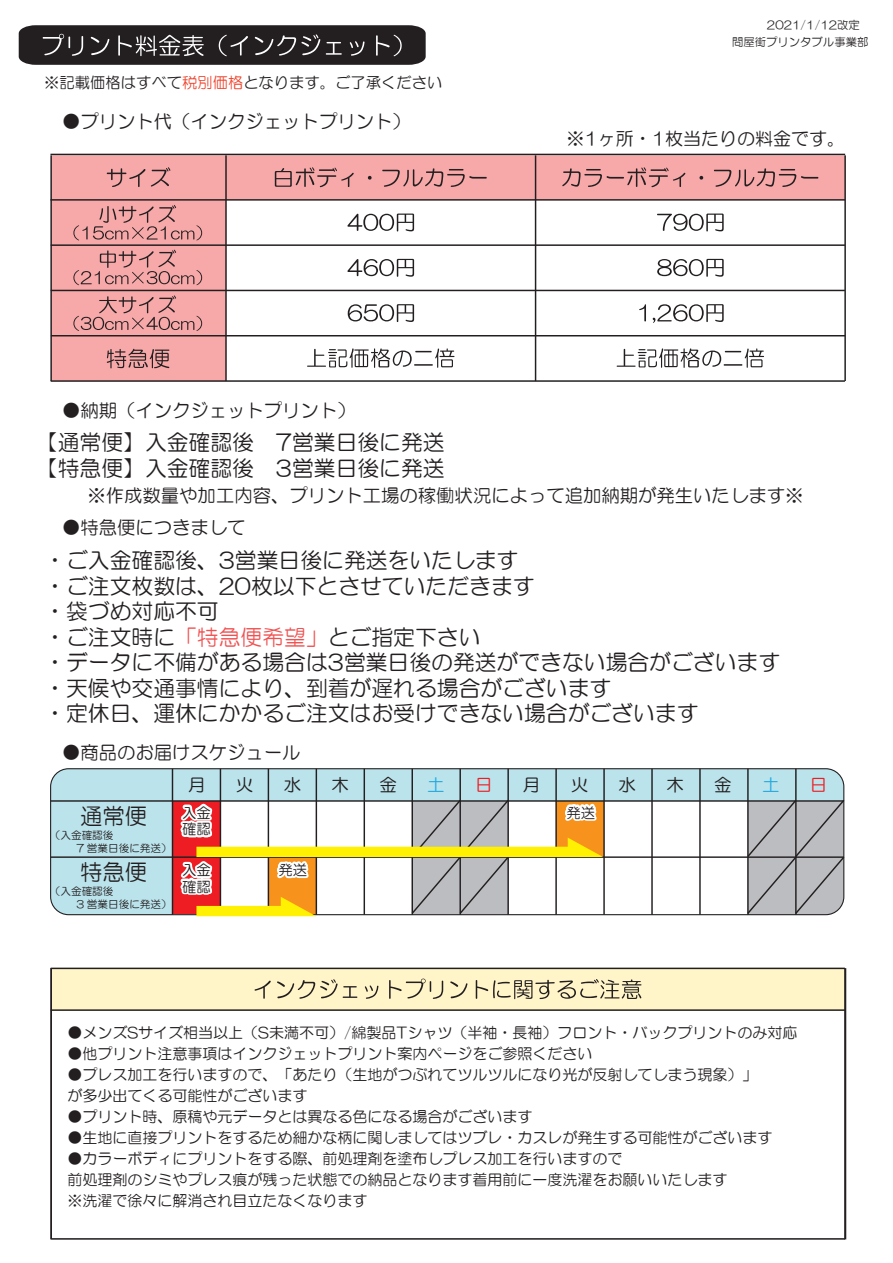
<style>
.page{position:relative;width:893px;height:1263px;background:#fff}
.page>*{position:absolute;margin:0;border:0;box-sizing:border-box;transform-origin:0 0}
.t1{font:22.35px "HG Maru Gothic MPRO";color:#231f20}
.t2{font:21.75px/25.5px "HG Maru Gothic MPRO";color:#231f20}
.t3{font:18.3px "HG Maru Gothic MPRO";color:#231f20}
.t4{font:18px "HG Maru Gothic MPRO";color:#231f20}
.t5{font:17.55px "HG Maru Gothic MPRO";color:#231f20}
.t6{font:17.55px "HG Maru Gothic MPRO";color:#24aae1}
.t7{font:17.55px "HG Maru Gothic MPRO";color:#ee1d23}
.t8{font:15.3px "HG Maru Gothic MPRO";color:#231f20}
.t9{font:15px/21px "HG Maru Gothic MPRO";color:#231f20}
.t10{font:14.4px/16.6px "HG Maru Gothic MPRO";color:#231f20}
.t11{font:11.4px "HG Maru Gothic MPRO";color:#231f20}
.t12{font:10.65px/13.2px "HG Maru Gothic MPRO";color:#231f20}
.s1{color:#ef4129}
.s2{color:#f05252}
</style>
<div class="page">
<svg style="left:52px;top:155px;width:792px;height:225px"></svg>
<svg style="left:19px;top:25px;width:407px;height:40px;background:#373334"></svg>
<svg style="left:107px;top:167px;width:63px;height:20px"></svg>
<svg style="left:275px;top:167px;width:79px;height:20px;background:#cd8d8d"></svg>
<svg style="left:368px;top:176px;width:4px;height:4px"></svg>
<svg style="left:382px;top:168px;width:105px;height:19px;background:#d49191"></svg>
<svg style="left:562px;top:167px;width:123px;height:20px;background:#d49191"></svg>
<svg style="left:699px;top:176px;width:4px;height:4px"></svg>
<svg style="left:714px;top:168px;width:104px;height:19px;background:#d49191"></svg>
<svg style="left:73px;top:205px;width:129px;height:35px;background:#dd9797"></svg>
<svg style="left:73px;top:250px;width:129px;height:35px;background:#dc9696"></svg>
<svg style="left:73px;top:295px;width:129px;height:36px;background:#dc9696"></svg>
<svg style="left:107px;top:349px;width:62px;height:19px"></svg>
<hr style="left:51px;top:290px;width:794px;height:1px;background:#231f20">
<hr style="left:51px;top:335px;width:794px;height:1px;background:#231f20">
<hr style="left:51px;top:380px;width:794px;height:2px;background:#231f20">
<hr style="left:51px;top:244px;width:794px;height:2px;background:#231f20">
<div style="left:51px;top:968px;width:794px;height:42px;background:#fff5c9"></div>
<hr style="left:844px;top:968px;width:2px;height:271px;background:#231f20">
<hr style="left:51px;top:968px;width:794px;height:1px;background:#231f20">
<hr style="left:51px;top:1009px;width:794px;height:2px;background:#231f20">
<hr style="left:51px;top:1238px;width:794px;height:2px;background:#231f20">
<hr style="left:50px;top:968px;width:2px;height:271px;background:#231f20">
<svg style="left:255px;top:980px;width:16px;height:19px"></svg>
<svg style="left:277px;top:979px;width:80px;height:20px"></svg>
<svg style="left:365px;top:985px;width:13px;height:14px"></svg>
<svg style="left:389px;top:978px;width:54px;height:21px"></svg>
<svg style="left:450px;top:981px;width:18px;height:17px"></svg>
<svg style="left:476px;top:979px;width:165px;height:20px"></svg>
<hr style="left:50px;top:154px;width:795px;height:1px;background:#231f20">
<hr style="left:50px;top:199px;width:795px;height:2px;background:#231f20">
<hr style="left:50px;top:155px;width:2px;height:226px;background:#231f20">
<hr style="left:225px;top:155px;width:2px;height:226px;background:#231f20">
<hr style="left:844px;top:155px;width:2px;height:226px;background:#231f20">
<hr style="left:535px;top:155px;width:1px;height:226px;background:#231f20">
<svg style="left:51px;top:769px;width:793px;height:146px;fill:#bbe3eb"></svg>
<hr style="left:51px;top:800px;width:793px;height:2px;background:#231f20">
<hr style="left:51px;top:856px;width:793px;height:2px;background:#231f20">
<hr style="left:172px;top:769px;width:1px;height:146px;background:#231f20">
<hr style="left:603px;top:769px;width:2px;height:146px;background:#231f20">
<hr style="left:651px;top:769px;width:2px;height:146px;background:#231f20">
<hr style="left:699px;top:769px;width:2px;height:146px;background:#231f20">
<hr style="left:747px;top:769px;width:2px;height:146px;background:#231f20">
<hr style="left:795px;top:769px;width:2px;height:146px;background:#231f20">
<svg style="left:746px;top:798px;width:99px;height:117px;background:#adaeb1"></svg>
<svg style="left:178px;top:768px;width:425px;height:148px"></svg>
<svg style="left:347px;top:214px;width:67px;height:17px"></svg>
<svg style="left:347px;top:259px;width:67px;height:18px"></svg>
<svg style="left:348px;top:304px;width:66px;height:18px"></svg>
<svg style="left:307px;top:348px;width:147px;height:20px"></svg>
<svg style="left:657px;top:214px;width:67px;height:17px"></svg>
<svg style="left:657px;top:259px;width:67px;height:18px"></svg>
<svg style="left:639px;top:304px;width:7px;height:17px"></svg>
<svg style="left:653px;top:304px;width:71px;height:19px"></svg>
<svg style="left:617px;top:348px;width:147px;height:20px"></svg>
<p class="t11" style="left:767px;top:19px;width:94px">2021/1/12改定</p>
<p class="t8" style="left:44px;top:75px;width:400px">※記載価格はすべて<span class="s1">税別価格</span>となります。ご了承ください</p>
<p class="t3" style="left:62px;top:112px;width:350px">●プリント代（インクジェットプリント）</p>
<p class="t3" style="left:62px;top:401px;width:295px">●納期（インクジェットプリント）</p>
<h2 class="t2" style="left:36px;top:429px;width:410px;line-height:26.1px">【通常便】入金確認後　7営業日後に発送【特急便】入金確認後　3営業日後に発送</h2>
<p class="t11" style="left:732px;top:37px;width:138px">問屋街プリンタブル事業部</p>
<p class="t4" style="left:566px;top:130px;width:280px">※1ヶ所・1枚当たりの料金です。</p>
<p class="t3" style="left:88px;top:486px;width:717px">※作成数量や加工内容、プリント工場の稼働状況によって追加納期が発生いたします※</p>
<p class="t3" style="left:62px;top:518px;width:185px">●特急便につきまして</p>
<h2 class="t2" style="left:44px;top:547px;width:737px">・ご入金確認後、3営業日後に発送をいたします<br>・ご注文枚数は、20枚以下とさせていただきます<br>・袋づめ対応不可<br>・ご注文時に<span class="s2">「特急便希望」</span>とご指定下さい<br>・データに不備がある場合は3営業日後の発送ができない場合がございます・天候や交通事情により、到着が遅れる場合がございます<br>・定休日、運休にかかるご注文はお受けできない場合がございます</h2>
<p class="t3" style="left:62px;top:743px;width:240px">●商品のお届けスケジュール</p>
<p class="t5" style="left:188px;top:776px;width:19px">月</p>
<p class="t5" style="left:236px;top:776px;width:19px">火</p>
<p class="t5" style="left:284px;top:776px;width:19px">水</p>
<p class="t5" style="left:332px;top:776px;width:19px">木</p>
<p class="t5" style="left:379px;top:776px;width:19px">金</p>
<p class="t6" style="left:427px;top:776px;width:19px">土</p>
<p class="t7" style="left:475px;top:776px;width:19px">日</p>
<p class="t5" style="left:523px;top:776px;width:19px">月</p>
<p class="t5" style="left:571px;top:776px;width:19px">火</p>
<p class="t5" style="left:618px;top:776px;width:19px">水</p>
<p class="t5" style="left:666px;top:776px;width:19px">木</p>
<p class="t5" style="left:714px;top:776px;width:19px">金</p>
<p class="t6" style="left:762px;top:776px;width:19px">土</p>
<p class="t7" style="left:810px;top:776px;width:19px">日</p>
<h1 class="t1" style="left:80px;top:805px;width:69px">通常便</h1>
<p class="t12" style="left:55px;top:828px;width:118px;text-indent:-5px">（入金確認後<br>　　7 営業日後に発送）</p>
<h1 class="t1" style="left:80px;top:861px;width:69px">特急便</h1>
<p class="t12" style="left:55px;top:884px;width:118px;text-indent:-5px">（入金確認後<br>　　3 営業日後に発送）</p>
<p class="t10" style="left:182px;top:804px;width:30px">入金確認</p>
<p class="t10" style="left:566px;top:804px;width:30px">発送</p>
<p class="t10" style="left:182px;top:861px;width:30px">入金確認</p>
<p class="t10" style="left:278px;top:861px;width:30px">発送</p>
<p class="t9" style="left:68px;top:1022px;width:731px">●メンズSサイズ相当以上（S未満不可）/綿製品Tシャツ（半袖・長袖）フロント・バックプリントのみ対応</p>
<p class="t9" style="left:68px;top:1043px;width:526px">●他プリント注意事項はインクジェットプリント案内ページをご参照ください</p>
<p class="t9" style="left:68px;top:1064px;width:691px">●プレス加工を行いますので、「あたり（生地がつぶれてツルツルになり光が反射してしまう現象）」が多少出てくる可能性がございます</p>
<p class="t9" style="left:68px;top:1106px;width:466px">●プリント時、原稿や元データとは異なる色になる場合がございます</p>
<p class="t9" style="left:68px;top:1127px;width:706px">●生地に直接プリントをするため細かな柄に関しましてはツブレ・カスレが発生する可能性がございます</p>
<p class="t9" style="left:68px;top:1148px;width:661px">●カラーボディにプリントをする際、前処理剤を塗布しプレス加工を行いますので<br>前処理剤のシミやプレス痕が残った状態での納品となります着用前に一度洗濯をお願いいたします※洗濯で徐々に解消され目立たなくなります</p>
</div>
